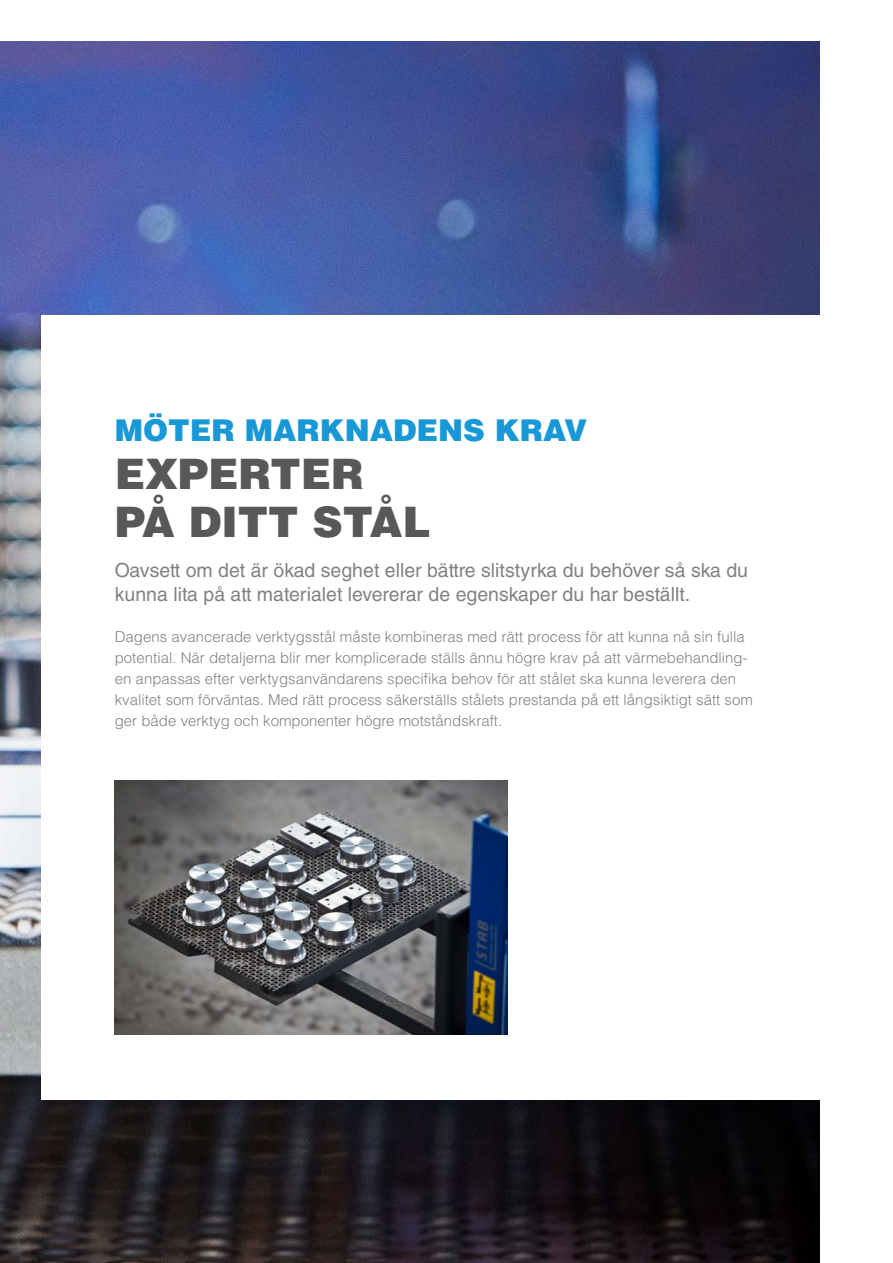
<style>
.page{position:relative;width:893px;height:1263px;background:#fff}
.page>*{position:absolute;margin:0;border:0;box-sizing:border-box;transform-origin:0 0}
.t1{font:900 42px "Helvetica LT Std";color:#57585a}
.t2{font:900 30px "Helvetica LT Std";color:#1898d6}
.t3{font:19.5px "Helvetica LT Std";color:#808285}
.t4{font:300 15px/21px "Helvetica LT Std";color:#808285}
</style>
<div class="page">
<img style="left:0;top:41px;width:820px;height:1222px">
<div style="left:41px;top:315px;width:852px;height:784px;background:#fff"></div>
<img style="left:115px;top:780px;width:392px;height:255px">
<p class="t2" style="left:115px;top:410px;width:474px">MÖTER MARKNADENS KRAV</p>
<p class="t1" style="left:115px;top:446px;width:250px">EXPERTER</p>
<p class="t1" style="left:115px;top:494px;width:317px">PÅ DITT STÅL</p>
<p class="t3" style="left:115px;top:559px;width:635px">Oavsett om det är ökad seghet eller bättre slitstyrka du behöver så ska du</p>
<p class="t3" style="left:115px;top:583px;width:577px">kunna lita på att materialet levererar de egenskaper du har beställt.</p>
<p class="t4" style="left:115px;top:626px;width:639px">Dagens avancerade verktygsstål måste kombineras med rätt process för att kunna nå sin fulla potential. När detaljerna blir mer komplicerade ställs ännu högre krav på att värmebehandling&shy;en anpassas efter verktygsanvändarens specifika behov för att stålet ska kunna leverera den kvalitet som förväntas. Med rätt process säkerställs stålets prestanda på ett långsiktigt sätt som ger både verktyg och komponenter högre motståndskraft.</p>
</div>
